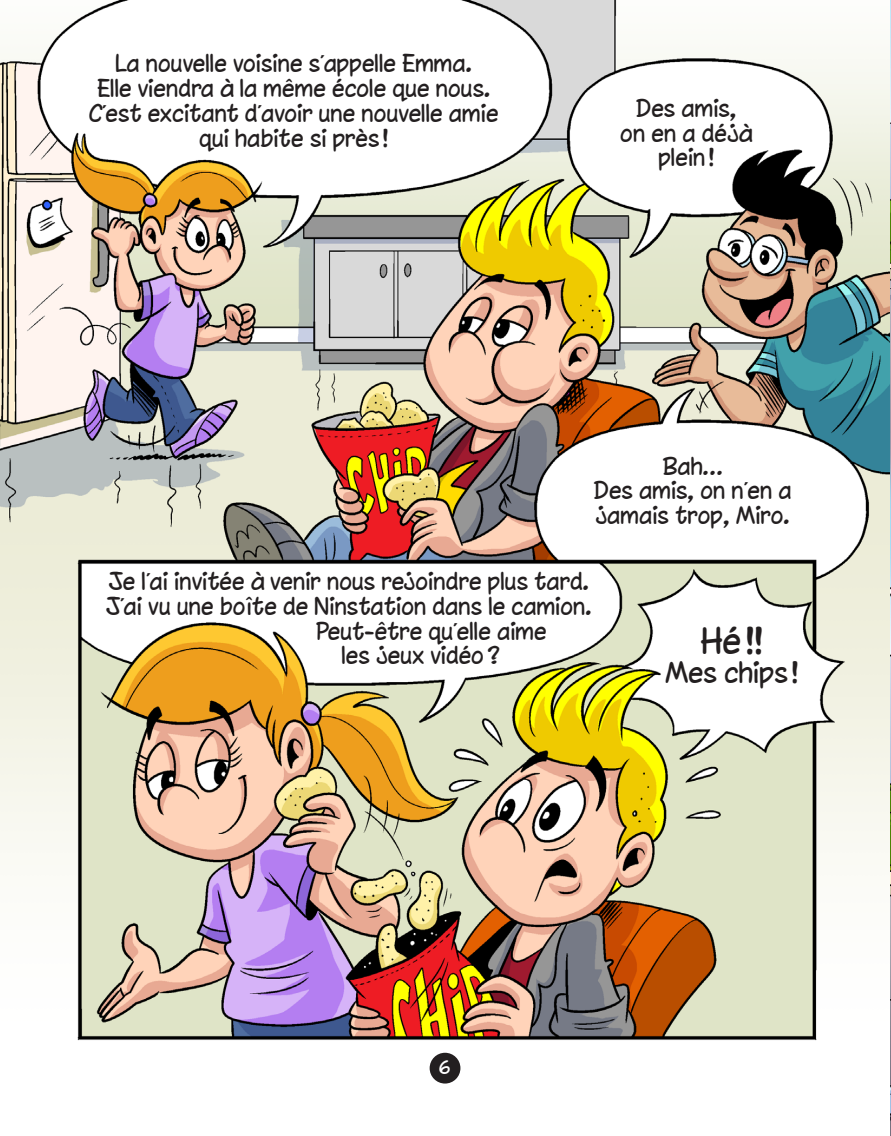
<style>
.page{position:relative;width:891px;height:1136px;background:#fff}
.page>*{position:absolute;margin:0;border:0;box-sizing:border-box;transform-origin:0 0}
.bulle{font:33.75px "Chinacat";color:#231f20}
.bulle-2{font:27px "Chinacat";color:#231f20}
.bulle-3{font:22.5px/24.8px "Chinacat";color:#231f20;text-align:center}
.t1{font:16.88px "Chinacat";color:#fff}
</style>
<div class="page">
<img style="left:0;top:0;width:891px;height:1132px">
<div style="left:429px;top:1052px;width:31px;height:31px;background:#231f20;border-radius:50%"></div>
<p class="bulle-3" style="left:90px;top:51px;width:411px">La nouvelle voisine s’appelle Emma.<br>Elle viendra à la même école que nous.<br>C’est excitant d’avoir une nouvelle amie qui habite si près!</p>
<p class="bulle-3" style="left:621px;top:95px;width:133px">Des amis,<br>on en a déjà plein!</p>
<p class="bulle-3" style="left:663px;top:453px;width:62px">Bah…</p>
<p class="bulle-3" style="left:594px;top:478px;width:200px;text-align:left">Des amis, on n’en a jamais trop, Miro.</p>
<p class="bulle-3" style="left:106px;top:568px;width:487px;text-align:left">Je l’ai invitée à venir nous rejoindre plus tard.<br>J’ai vu une boîte de Ninstation dans le camion.</p>
<p class="bulle-3" style="left:316px;top:618px;width:232px">Peut-être qu’elle aime</p>
<p class="bulle-3" style="left:342px;top:643px;width:160px">les jeux vidéo?</p>
<p class="bulle" style="left:701px;top:620px;width:64px">Hé!!</p>
<p class="bulle-2" style="left:665px;top:656px;width:135px">Mes chips!</p>
<p class="t1" style="left:439px;top:1057px;width:13px">6</p>
</div>
